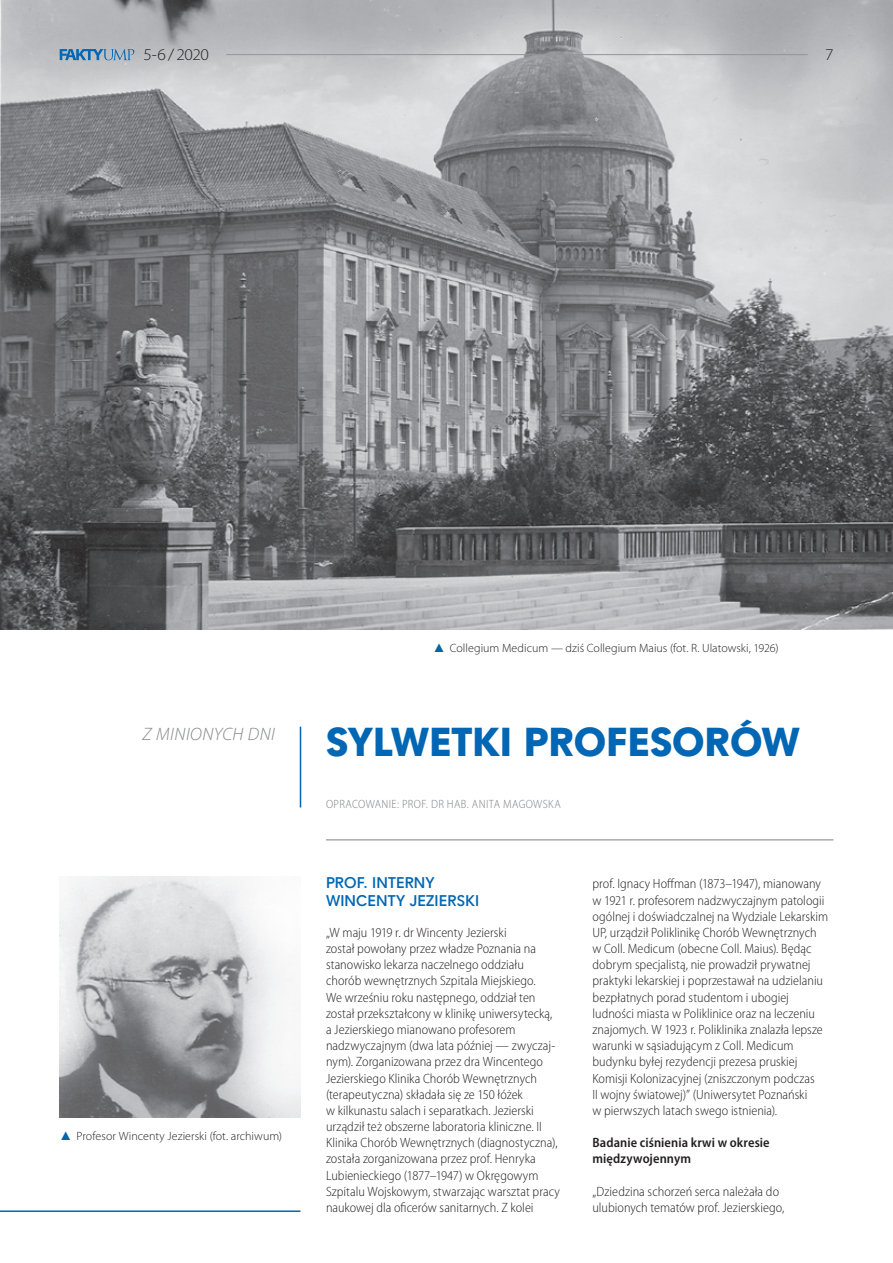
<style>
.page{position:relative;width:893px;height:1263px;background:#fff}
.page>*{position:absolute;margin:0;border:0;box-sizing:border-box;transform-origin:0 0}
.t1{font:39px "Straight TTEFN Heavy";letter-spacing:-.01em;color:#0166b3}
.t2{font:italic 300 18px "Myriad Pro";letter-spacing:.025em;color:#808285}
.t3{font:300 16.5px "Myriad Pro";color:#231f20;scale:1.05 1}
.t4{font:700 15px/18px "Straight TTEFN";letter-spacing:.005em;color:#0166b3}
.t5{font:300 semi-condensed 13.5px/16.2px "Myriad Pro";color:#231f20}
.t6{font:600 semi-condensed 13.5px/16.2px "Myriad Pro";letter-spacing:.005em;color:#231f20}
.t7{font:300 12px "Myriad Pro";letter-spacing:.005em;color:#231f20}
.t8{font:300 semi-condensed 12px "Myriad Pro";letter-spacing:.03em;color:#808285}
.s1{font-family:"Times New Roman";font-weight:400;font-size:12.15px;color:#0065a4}
</style>
<div class="page">
<img style="left:0;top:0;width:893px;height:630px">
<hr style="left:300px;top:727px;width:1px;height:80px;background:#0166b3">
<img style="left:60px;top:876px;width:240px;height:241px">
<hr style="left:326px;top:840px;width:507px;height:1px;background:#808285">
<svg style="left:60px;top:49px;width:74px;height:11px"></svg>
<hr style="left:226px;top:54px;width:582px;height:1px;background:#939598">
<hr style="left:0;top:1210px;width:300px;height:2px;background:#0166b3">
<p class="t3" style="left:143px;top:45px;width:64px">5-6 / 2020</p>
<p class="t3" style="left:825px;top:45px;width:10px">7</p>
<p class="t2" style="left:143px;top:725px;width:134px">Z MINIONYCH DNI</p>
<p class="t7" style="left:60px;top:1129px;width:224px"><span class="s1">▲</span> Profesor Wincenty Jezierski (fot. archiwum)</p>
<p class="t7" style="left:433px;top:641px;width:348px"><span class="s1">▲</span> Collegium Medicum — dziś Collegium Maius (fot. R. Ulatowski, 1926)</p>
<p class="t1" style="left:326px;top:718px;width:476px">SYLWETKI PROFESORÓW</p>
<p class="t8" style="left:326px;top:797px;width:236px">OPRACOWANIE: PROF. DR HAB. ANITA MAGOWSKA</p>
<p class="t4" style="left:326px;top:874px;width:155px">PROF. INTERNY<br>WINCENTY JEZIERSKI</p>
<p class="t5" style="left:326px;top:925px;width:236px">„W maju 1919 r. dr Wincenty Jezierski<br>został powołany przez władze Poznania na stanowisko lekarza naczelnego oddziału chorób wewnętrznych Szpitala Miejskiego.<br>We wrześniu roku następnego, oddział ten został przekształcony w klinikę uniwersytecką, a Jezierskiego mianowano profesorem nadzwyczajnym (dwa lata później — zwyczaj&shy;nym). Zorganizowana przez dra Wincentego Jezierskiego Klinika Chorób Wewnętrznych (terapeutyczna) składała się ze 150 łóżek<br>w kilkunastu salach i separatkach. Jezierski urządził też obszerne laboratoria kliniczne. II Klinika Chorób Wewnętrznych (diagnostyczna), została zorganizowana przez prof. Henryka Lubienieckiego (1877–1947) w Okręgowym Szpitalu Wojskowym, stwarzając warsztat pracy naukowej dla oficerów sanitarnych. Z kolei</p>
<p class="t5" style="left:592px;top:876px;width:237px">prof. Ignacy Hoffman (1873–1947), mianowany w 1921 r. profesorem nadzwyczajnym patologii ogólnej i doświadczalnej na Wydziale Lekarskim UP, urządził Poliklinikę Chorób Wewnętrznych w Coll. Medicum (obecne Coll. Maius). Będąc dobrym specjalistą, nie prowadził prywatnej praktyki lekarskiej i poprzestawał na udzielaniu bezpłatnych porad studentom i ubogiej ludności miasta w Poliklinice oraz na leczeniu znajomych. W 1923 r. Poliklinika znalazła lepsze warunki w sąsiadującym z Coll. Medicum budynku byłej rezydencji prezesa pruskiej Komisji Kolonizacyjnej (zniszczonym podczas<br>II wojny światowej)” (Uniwersytet Poznański<br>w pierwszych latach swego istnienia).</p>
<p class="t6" style="left:592px;top:1135px;width:179px">Badanie ciśnienia krwi w okresie międzywojennym</p>
<p class="t5" style="left:592px;top:1183px;width:194px">„Dziedzina schorzeń serca należała do ulubionych tematów prof. Jezierskiego,</p>
</div>
